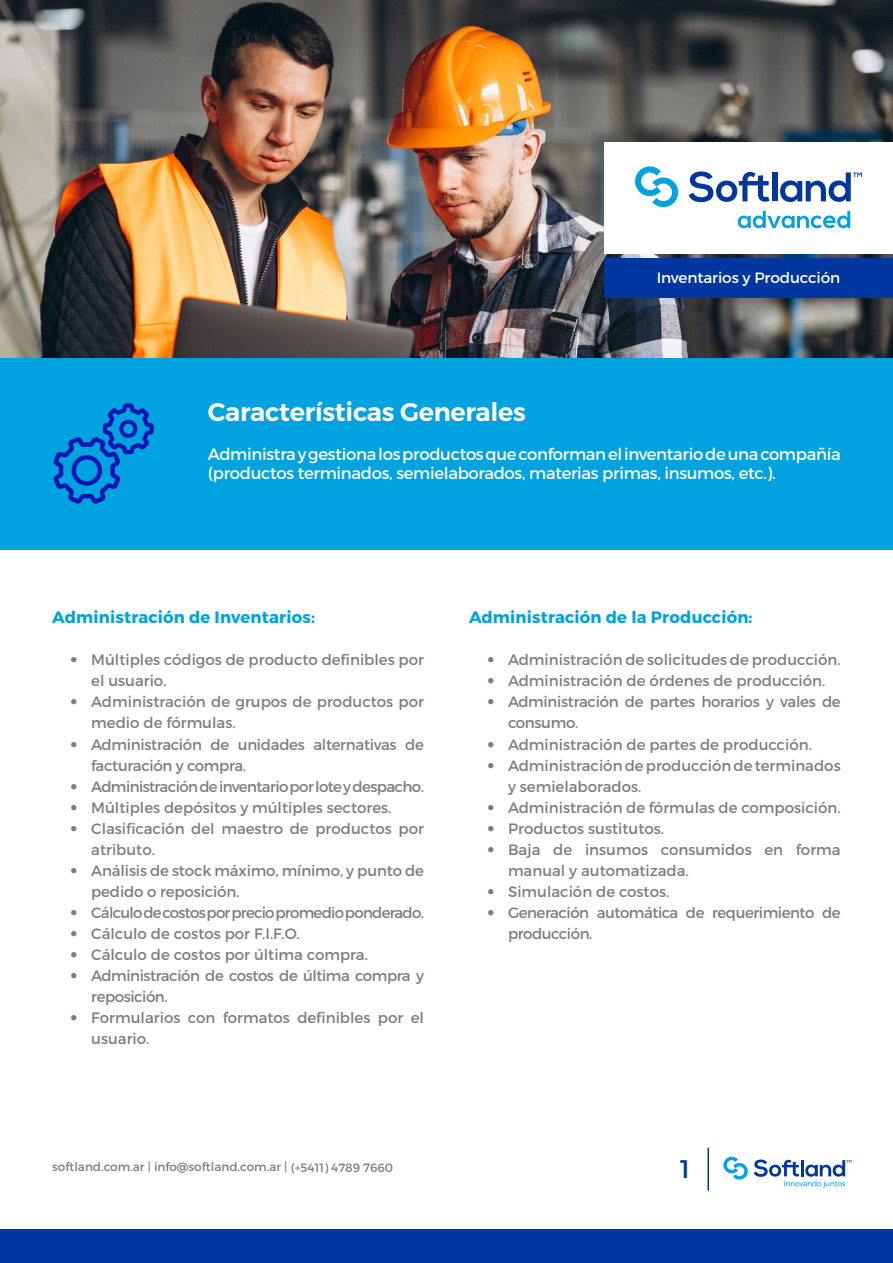
<style>
.page{position:relative;width:893px;height:1263px;background:#fff}
.page>*{position:absolute;margin:0;border:0;box-sizing:border-box;transform-origin:0 0}
.t1{font:600 25.5px "Montserrat";letter-spacing:-.01em;color:#fff}
.t2{font:25.5px "Montserrat";color:#0036a0}
.t3{font:16.5px/19.5px "Montserrat";letter-spacing:-.02em;color:#fff}
.txt_2{font:700 16.5px "Montserrat";letter-spacing:.01em;color:#00a2df}
.t4{font:15px/21px "Montserrat";color:#7b7e81}
.t5{font:15px/21px "Montserrat";letter-spacing:-.02em;color:#7b7e81}
.t6{font:15px/21px "Montserrat";letter-spacing:-.03em;color:#7b7e81}
.t7{font:15px "Montserrat";letter-spacing:-.04em;color:#7b7e81}
.t8{font:15px "Montserrat";letter-spacing:-.05em;color:#7b7e81}
.txt_justificado{font:15px "Montserrat";letter-spacing:-.01em;color:#fff}
.t9{font:12px "Montserrat";color:#7b7e81}
.s1{font-family:"Helvetica Neue LT Std";font-weight:300}
</style>
<div class="page">
<hr style="left:707px;top:1147px;width:2px;height:44px;background:#0036a0">
<img style="left:0;top:0;width:893px;height:358px">
<svg style="left:723px;top:1157px;width:25px;height:22px"></svg>
<svg style="left:754px;top:1159px;width:97px;height:29px"></svg>
<div style="left:0;top:1229px;width:893px;height:34px;background:#0036a0"></div>
<div style="left:0;top:358px;width:893px;height:192px;background:#00a2df"></div>
<svg style="left:53px;top:403px;width:101px;height:101px"></svg>
<div style="left:604px;top:142px;width:289px;height:112px;background:#fff"></div>
<svg style="left:689px;top:171px;width:80px;height:31px"></svg>
<div style="left:772px;top:172px;width:5px;height:29px;background:#0036a0"></div>
<svg style="left:780px;top:172px;width:82px;height:30px"></svg>
<svg style="left:635px;top:166px;width:43px;height:41px"></svg>
<svg style="left:738px;top:211px;width:112px;height:17px"></svg>
<div style="left:604px;top:258px;width:289px;height:39px;background:#0036a0"></div>
<p class="txt_justificado" style="left:657px;top:268px;width:185px">Inventarios y Producción</p>
<p class="t1" style="left:208px;top:396px;width:319px">Características Generales</p>
<p class="t3" style="left:208px;top:444px;width:634px">Administra y gestiona los productos que conforman el inventario de una compañía (productos terminados, semielaborados, materias primas, insumos, etc.).</p>
<p class="txt_2" style="left:52px;top:607px;width:264px">Administración de Inventarios:</p>
<p class="t4" style="left:91px;top:650px;width:334px;text-indent:-21px"><span class="s1">•</span> Múltiples códigos de producto definibles por el usuario.</p>
<p class="t4" style="left:91px;top:692px;width:334px;text-indent:-21px"><span class="s1">•</span> Administración de grupos de productos por medio de fórmulas.</p>
<p class="t5" style="left:91px;top:734px;width:334px;text-indent:-21px"><span class="s1">•</span> Administración de unidades alternativas de facturación y compra.</p>
<p class="t7" style="left:70px;top:777px;width:355px"><span class="s1">•</span> Administración de inventario por lote y despacho.</p>
<p class="t4" style="left:70px;top:797px;width:323px"><span class="s1">•</span> Múltiples depósitos y múltiples sectores.</p>
<p class="t4" style="left:91px;top:818px;width:334px;text-indent:-21px"><span class="s1">•</span> Clasificación del maestro de productos por atributo.</p>
<p class="t4" style="left:91px;top:860px;width:334px;text-indent:-21px"><span class="s1">•</span> Análisis de stock máximo, mínimo, y punto de pedido o reposición.</p>
<p class="t8" style="left:70px;top:903px;width:355px"><span class="s1">•</span> Cálculo de costos por precio promedio ponderado.</p>
<p class="t4" style="left:70px;top:923px;width:231px"><span class="s1">•</span> Cálculo de costos por F.I.F.O.</p>
<p class="t4" style="left:70px;top:944px;width:299px"><span class="s1">•</span> Cálculo de costos por última compra.</p>
<p class="t6" style="left:91px;top:965px;width:334px;text-indent:-21px"><span class="s1">•</span> Administración de costos de última compra y reposición.</p>
<p class="t4" style="left:91px;top:1007px;width:334px;text-indent:-21px"><span class="s1">•</span> Formularios con formatos definibles por el usuario.</p>
<p class="txt_2" style="left:469px;top:607px;width:285px">Administración de la Producción:</p>
<p class="t4" style="left:487px;top:650px;width:355px"><span class="s1">•</span> Administración de solicitudes de producción.</p>
<p class="t4" style="left:487px;top:671px;width:340px"><span class="s1">•</span> Administración de órdenes de producción.</p>
<p class="t5" style="left:508px;top:692px;width:334px;text-indent:-21px"><span class="s1">•</span> Administración de partes horarios y vales de consumo.</p>
<p class="t4" style="left:487px;top:734px;width:326px"><span class="s1">•</span> Administración de partes de producción.</p>
<p class="t4" style="left:508px;top:755px;width:334px;text-indent:-21px"><span class="s1">•</span> Administración de producción de terminados y semielaborados.</p>
<p class="t4" style="left:487px;top:797px;width:355px"><span class="s1">•</span> Administración de fórmulas de composición.</p>
<p class="t4" style="left:487px;top:818px;width:179px"><span class="s1">•</span> Productos sustitutos.</p>
<p class="t4" style="left:508px;top:839px;width:334px;text-indent:-21px"><span class="s1">•</span> Baja de insumos consumidos en forma manual y automatizada.</p>
<p class="t4" style="left:487px;top:881px;width:184px"><span class="s1">•</span> Simulación de costos.</p>
<p class="t6" style="left:508px;top:902px;width:334px;text-indent:-21px"><span class="s1">•</span> Generación automática de requerimiento de producción.</p>
<p class="t9" style="left:52px;top:1160px;width:342px">softland.com.ar | info@softland.com.ar | (+5411) 4789 7660</p>
<h1 class="t2" style="left:680px;top:1153px;width:11px">1</h1>
</div>
